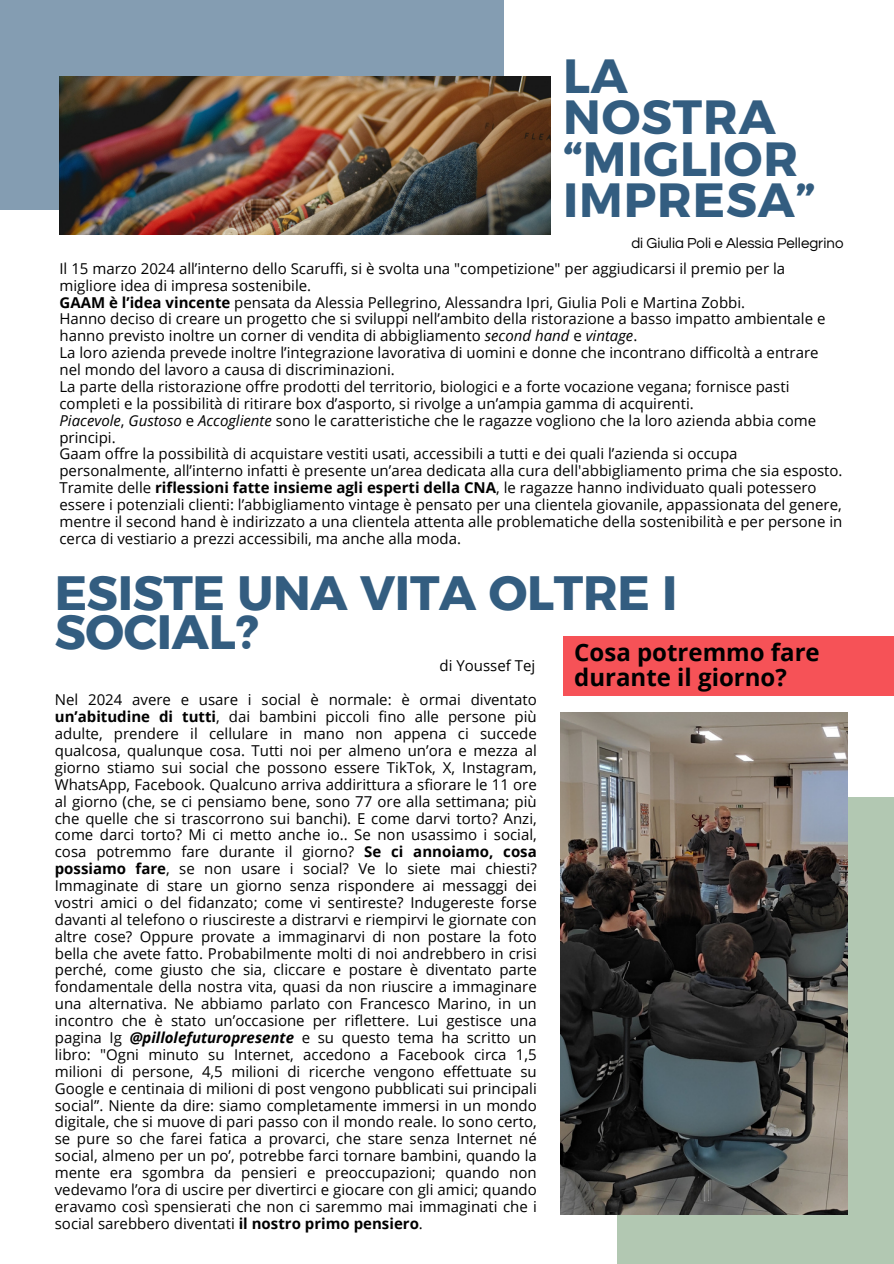
<style>
.page{position:relative;width:894px;height:1264px;background:#fff}
.page>*{position:absolute;margin:0;border:0;box-sizing:border-box;transform-origin:0 0}
.t1{font:48px/38.2px "Kief Montaser Bold";letter-spacing:-.005em;color:#335d80}
.t2{font:700 48px/41.7px "Montserrat";letter-spacing:.015em;color:#335d80}
.t3{font:700 24px/24.8px "Open Sans";color:#000}
.t4{font:15px/16.8px "Open Sans";color:#000}
.t5{font:15px "Questrial";color:#000}
.s1{font-weight:700}
.s2{font-style:italic}
.s3{font-weight:700;font-style:italic}
</style>
<div class="page">
<div style="left:563px;top:635px;width:330px;height:60px;background:#f65257"></div>
<div style="left:617px;top:797px;width:276px;height:466px;background:#b2c8b2"></div>
<img style="left:560px;top:713px;width:286px;height:501px">
<div style="left:0;top:0;width:504px;height:210px;background:#849db2"></div>
<img style="left:59px;top:76px;width:491px;height:159px">
<p class="t2" style="left:563px;top:52px;width:253px">LA<br>NOSTRA “MIGLIOR<br>IMPRESA”</p>
<p class="t5" style="left:631px;top:235px;width:213px">di Giulia Poli e Alessia Pellegrino</p>
<p class="t4" style="left:59px;top:259px;width:727px">Il 15 marzo 2024 all’interno dello Scaruffi, si è svolta una "competizione" per aggiudicarsi il premio per la migliore idea di impresa sostenibile.</p>
<p class="t4" style="left:59px;top:293px;width:687px"><span class="s1">GAAM è l’idea vincente</span> pensata da Alessia Pellegrino, Alessandra Ipri, Giulia Poli e Martina Zobbi.</p>
<p class="t4" style="left:59px;top:310px;width:767px">Hanno deciso di creare un progetto che si sviluppi nell’ambito della ristorazione a basso impatto ambientale e hanno previsto inoltre un corner di vendita di abbigliamento <span class="s2">second hand</span> e <span class="s2">vintage</span>.</p>
<p class="t4" style="left:59px;top:344px;width:760px">La loro azienda prevede inoltre l’integrazione lavorativa di uomini e donne che incontrano difficoltà a entrare nel mondo del lavoro a causa di discriminazioni.</p>
<p class="t4" style="left:59px;top:378px;width:731px">La parte della ristorazione offre prodotti del territorio, biologici e a forte vocazione vegana; fornisce pasti completi e la possibilità di ritirare box d’asporto, si rivolge a un’ampia gamma di acquirenti.</p>
<p class="t4" style="left:59px;top:411px;width:758px"><span class="s2">Piacevole</span>, <span class="s2">Gustoso</span> e <span class="s2">Accogliente</span> sono le caratteristiche che le ragazze vogliono che la loro azienda abbia come principi.</p>
<p class="t4" style="left:59px;top:445px;width:784px">Gaam offre la possibilità di acquistare vestiti usati, accessibili a tutti e dei quali l’azienda si occupa personalmente, all’interno infatti è presente un’area dedicata alla cura dell'abbigliamento prima che sia esposto.</p>
<h1 class="t4" style="left:59px;top:479px;width:784px">Tramite delle <span class="s1">riflessioni fatte insieme agli esperti della CNA</span>, le ragazze hanno individuato quali potessero essere i potenziali clienti: l’abbigliamento vintage è pensato per una clientela giovanile, appassionata del genere, mentre il second hand è indirizzato a una clientela attenta alle problematiche della sostenibilità e per persone in cerca di vestiario a prezzi accessibili, ma anche alla moda.</h1>
<h1 class="t1" style="left:55px;top:574px;width:624px">ESISTE UNA VITA OLTRE I<br>SOCIAL?</h1>
<p class="t3" style="left:574px;top:639px;width:247px">Cosa potremmo fare durante il giorno?</p>
<h2 class="t4" style="left:439px;top:656px;width:97px">di Youssef Tej</h2>
<p class="t4" style="left:55px;top:691px;width:483px;text-align:justify">Nel 2024 avere e usare i social è normale: è ormai diventato <span class="s1">un’abitudine di tutti</span>, dai bambini piccoli fino alle persone più adulte, prendere il cellulare in mano non appena ci succede qualcosa, qualunque cosa. Tutti noi per almeno un’ora e mezza al giorno stiamo sui social che possono essere TikTok, X, Instagram, WhatsApp, Facebook. Qualcuno arriva addirittura a sfiorare le 11 ore al giorno (che, se ci pensiamo bene, sono 77 ore alla settimana; più che quelle che si trascorrono sui banchi). E come darvi torto? Anzi, come darci torto? Mi ci metto anche io.. Se non usassimo i social, cosa potremmo fare durante il giorno? <span class="s1">Se ci annoiamo, cosa possiamo fare</span>, se non usare i social? Ve lo siete mai chiesti?<br>Immaginate di stare un giorno senza rispondere ai messaggi dei vostri amici o del fidanzato; come vi sentireste? Indugereste forse davanti al telefono o riuscireste a distrarvi e riempirvi le giornate con altre cose? Oppure provate a immaginarvi di non postare la foto bella che avete fatto. Probabilmente molti di noi andrebbero in crisi perché, come giusto che sia, cliccare e postare è diventato parte fondamentale della nostra vita, quasi da non riuscire a immaginare una alternativa. Ne abbiamo parlato con Francesco Marino, in un incontro che è stato un’occasione per riflettere. Lui gestisce una pagina Ig <span class="s3">@pillolefuturopresente</span> e su questo tema ha scritto un libro: "Ogni minuto su Internet, accedono a Facebook circa 1,5 milioni di persone, 4,5 milioni di ricerche vengono effettuate su Google e centinaia di milioni di post vengono pubblicati sui principali social”. Niente da dire: siamo completamente immersi in un mondo digitale, che si muove di pari passo con il mondo reale. Io sono certo, se pure so che farei fatica a provarci, che stare senza Internet né social, almeno per un po’, potrebbe farci tornare bambini, quando la mente era sgombra da pensieri e preoccupazioni; quando non vedevamo l’ora di uscire per divertirci e giocare con gli amici; quando eravamo così spensierati che non ci saremmo mai immaginati che i social sarebbero diventati <span class="s1">il nostro primo pensiero</span>.</p>
</div>
